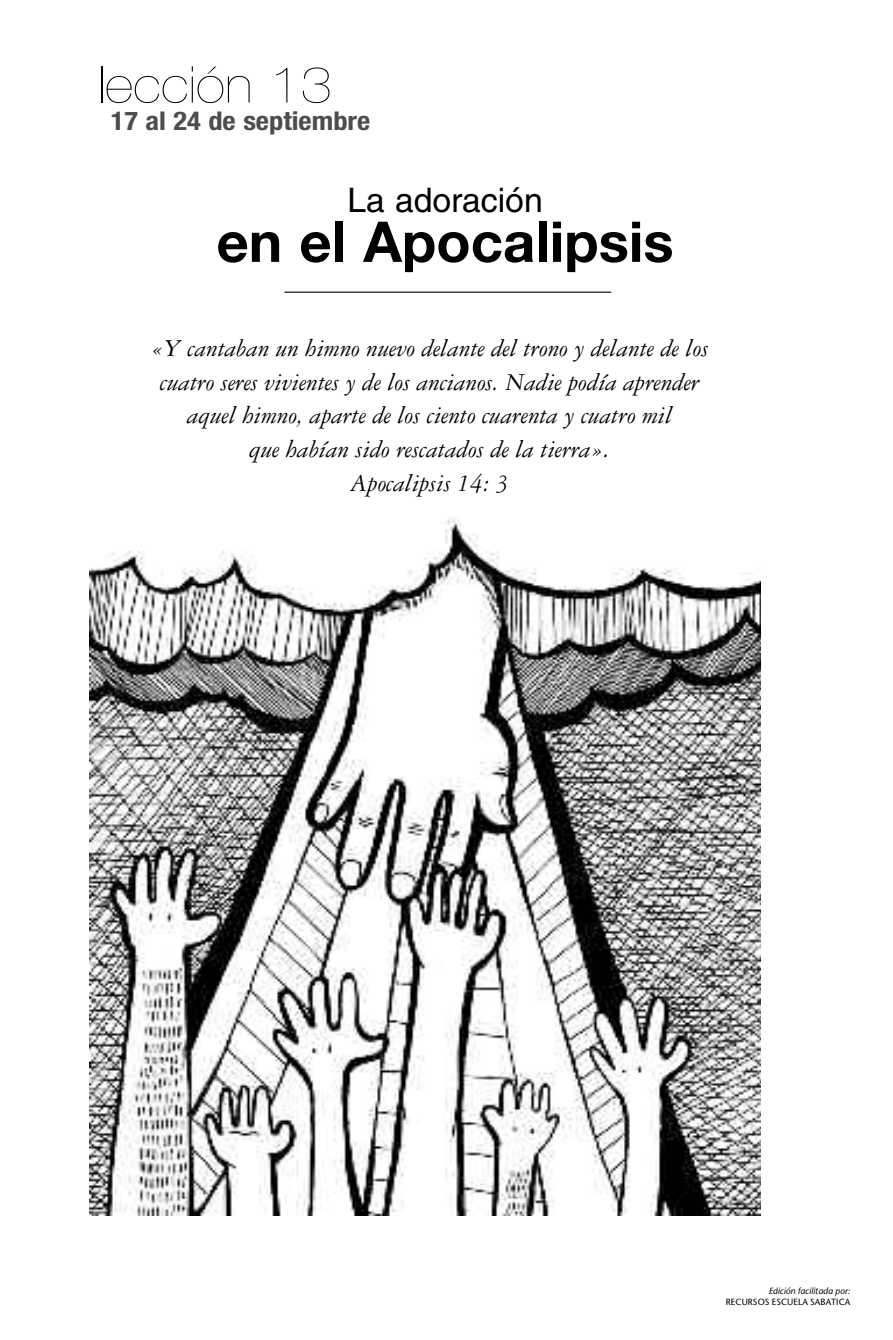
<style>
.page{position:relative;width:893px;height:1340px;background:#fff}
.page>*{position:absolute;margin:0;border:0;box-sizing:border-box;transform-origin:0 0}
.t1{font:700 56.25px "Helvetica Neue LT Std";color:#000}
.t2{font:200 50.62px "Helvetica Neue";color:#000;scale:1.1 1}
.t3{font:33.75px "Helvetica";color:#000}
.t4{font:italic 25.88px/33.8px "Garamond Three";color:#000;text-align:center}
.t5{font:700 condensed 25.88px "Helvetica Neue";color:#4d4d4d;scale:1.1 1}
.t6{font:9px "Stone Sans";letter-spacing:.005em;color:#000}
.t7{font:italic 9px "Stone Sans";letter-spacing:.005em;color:#000}
</style>
<div class="page">
<hr style="left:284px;top:291px;width:327px;height:2px;background:#000">
<img style="left:90px;top:517px;width:670px;height:698px">
<h2 class="t2" style="left:98px;top:55px;width:214px">lección 13</h2>
<p class="t5" style="left:111px;top:105px;width:237px">17 al 24 de septiembre</p>
<h3 class="t3" style="left:347px;top:188px;width:197px">La adoración</h3>
<h1 class="t1" style="left:217px;top:222px;width:459px">en el Apocalipsis</h1>
<p class="t4" style="left:151px;top:333px;width:559px">«Y cantaban un himno nuevo delante del trono y delante de los cuatro seres vivientes y de los ancianos. Nadie podía aprender aquel himno, aparte de los ciento cuarenta y cuatro mil<br>que habían sido rescatados de la tierra».<br>Apocalipsis 14: 3</p>
<p class="t7" style="left:769px;top:1287px;width:83px">Edición facilitada por:</p>
<p class="t6" style="left:726px;top:1298px;width:126px">RECURSOS ESCUELA SABATICA</p>
</div>
